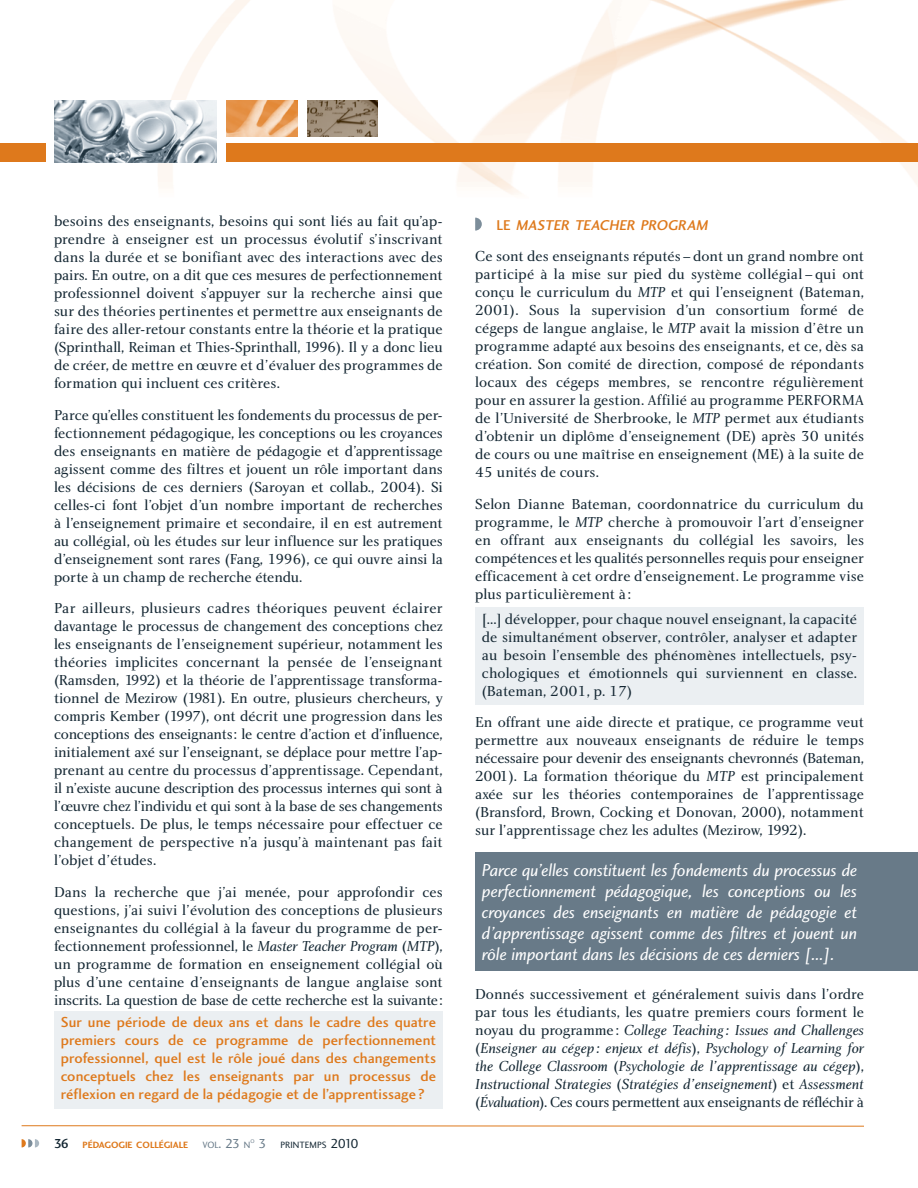
<style>
.page{position:relative;width:918px;height:1188px;background:#fff}
.page>*{position:absolute;margin:0;border:0;box-sizing:border-box;transform-origin:0 0}
.t1{font:18px/21px "Charlotte Sans Book Italic Plain";letter-spacing:-.005em;color:#fff;text-align:justify}
.t2{font:15px/18px "Charlotte Book Plain";color:#142733;text-align:justify}
.t3{font:15px/18px "Charlotte Sans Medium Plain";color:#de791c;text-align:justify}
.t4{font:15px/18px "Charlotte Book Italic Plain";color:#142733;text-align:justify}
.t5{font:15px "Charlotte Book Plain";letter-spacing:-.02em;color:#142733}
.t6{font:italic 14.7px "Charlotte Sans Medium Plain";color:#de791c}
.t7{font:9.45px "Charlotte Sans Bold Plain";color:#de791c}
.t8{font:9.45px "Charlotte Sans Book Plain";color:#142733}
.t9{font:9.45px "Charlotte Sans Book Plain";color:#687a88}
.t10{font:5.55px "Charlotte Sans Book Plain";color:#687a88}
.s1{font-family:"Charlotte Book Italic Plain"}
.s2{font-family:"Charlotte Sans Medium Plain";font-size:13.5px;color:#142733}
.s3{font-size:13.5px}
.s4{font-size:13.5px;color:#687a88}
.s5{font-style:normal}
.s6{font-family:"Charlotte Book Plain"}
</style>
<div class="page">
<img style="left:0;top:0;width:918px;height:195px">
<img style="left:55px;top:101px;width:162px;height:61px">
<img style="left:307px;top:101px;width:71px;height:36px">
<img style="left:227px;top:101px;width:70px;height:36px">
<div style="left:54px;top:1011px;width:389px;height:97px;background:#ebeff2"></div>
<div style="left:475px;top:608px;width:389px;height:97px;background:#ebeff2"></div>
<svg style="left:475px;top:218px;width:7px;height:13px"></svg>
<div style="left:475px;top:853px;width:443px;height:118px;background:#687a88"></div>
<hr style="left:22px;top:1125px;width:842px;height:2px;background:#de791c">
<div style="left:227px;top:144px;width:691px;height:18px;background:#de791c"></div>
<div style="left:0;top:144px;width:46px;height:18px;background:#de791c"></div>
<svg style="left:22px;top:1139px;width:17px;height:9px"></svg>
<p class="t2" style="left:54px;top:213px;width:390px">besoins des enseignants, besoins qui sont liés au fait qu’ap&shy;prendre à enseigner est un processus évolutif s’inscrivant dans la durée et se bonifiant avec des interactions avec des pairs. En outre, on a dit que ces mesures de perfectionnement professionnel doivent s’appuyer sur la recherche ainsi que sur des théories pertinentes et permettre aux enseignants de faire des aller-retour constants entre la théorie et la pratique (Sprinthall, Reiman et Thies-Sprinthall, 1996). Il y a donc lieu de créer, de mettre en œuvre et d’évaluer des programmes de formation qui incluent ces critères.</p>
<p class="t2" style="left:54px;top:407px;width:390px">Parce qu’elles constituent les fondements du processus de per&shy;fectionnement pédagogique, les conceptions ou les croyances des enseignants en matière de pédagogie et d’apprentissage agissent comme des filtres et jouent un rôle important dans les décisions de ces derniers (Saroyan et collab., 2004). Si celles-ci font l’objet d’un nombre important de recherches à l’enseignement primaire et secondaire, il en est autrement au collégial, où les études sur leur influence sur les pratiques d’enseignement sont rares (Fang, 1996), ce qui ouvre ainsi la porte à un champ de recherche étendu.</p>
<p class="t2" style="left:54px;top:600px;width:390px">Par ailleurs, plusieurs cadres théoriques peuvent éclairer davantage le processus de changement des conceptions chez les enseignants de l’enseignement supérieur, notamment les théories implicites concernant la pensée de l’enseignant (Ramsden, 1992) et la théorie de l’apprentissage transforma&shy;tionnel de Mezirow (1981). En outre, plusieurs chercheurs, y compris Kember (1997), ont décrit une progression dans les conceptions des enseignants : le centre d’action et d’influence, initialement axé sur l’enseignant, se déplace pour mettre l’ap&shy;prenant au centre du processus d’apprentissage. Cependant, il n’existe aucune description des processus internes qui sont à l’œuvre chez l’individu et qui sont à la base de ses changements conceptuels. De plus, le temps nécessaire pour effectuer ce changement de perspective n’a jusqu’à maintenant pas fait l’objet d’études.</p>
<p class="t2" style="left:54px;top:884px;width:390px">Dans la recherche que j’ai menée, pour approfondir ces questions, j’ai suivi l’évolution des conceptions de plusieurs enseignantes du collégial à la faveur du programme de per&shy;fectionnement professionnel, le <span class="s1">Master Teacher Program</span> (<span class="s1">MTP</span>), un programme de formation en enseignement collégial où plus d’une centaine d’enseignants de langue anglaise sont inscrits. La question de base de cette recherche est la suivante :</p>
<p class="t3" style="left:61px;top:1014px;width:377px">Sur une période de deux ans et dans le cadre des quatre premiers cours de ce programme de perfectionnement professionnel, quel est le rôle joué dans des changements conceptuels chez les enseignants par un processus de réflexion en regard de la pédagogie et de l’apprentissage ?</p>
<p class="t7" style="left:54px;top:1141px;width:136px"><span class="s2">36</span> PÉDAGOGIE COLLÉGIALE</p>
<p class="t9" style="left:202px;top:1141px;width:49px">VOL<span class="s3">. 23</span> N</p>
<p class="t10" style="left:250px;top:1139px;width:6px">O</p>
<p class="t8" style="left:258px;top:1141px;width:102px"><span class="s4">3</span> PRINTEMPS <span class="s3">2010</span></p>
<p class="t6" style="left:496px;top:219px;width:215px"><span class="s5">L E</span> MASTER TEACHER PROGRAM</p>
<p class="t2" style="left:475px;top:249px;width:390px">Ce sont des enseignants réputés – dont un grand nombre ont participé à la mise sur pied du système collégial – qui ont conçu le curriculum du <span class="s1">MTP</span> et qui l’enseignent (Bateman, 2001). Sous la supervision d’un consortium formé de cégeps de langue anglaise, le <span class="s1">MTP</span> avait la mission d’être un programme adapté aux besoins des enseignants, et ce, dès sa création. Son comité de direction, composé de répondants locaux des cégeps membres, se rencontre régulièrement pour en assurer la gestion. Affilié au programme PERFORMA de l’Université de Sherbrooke, le <span class="s1">MTP</span> permet aux étudiants d’obtenir un diplôme d’enseignement (DE) après 30 unités de cours ou une maîtrise en enseignement (ME) à la suite de 45 unités de cours.</p>
<p class="t2" style="left:475px;top:496px;width:390px">Selon Dianne Bateman, coordonnatrice du curriculum du programme, le <span class="s1">MTP</span> cherche à promouvoir l’art d’enseigner en offrant aux enseignants du collégial les savoirs, les compétences et les qualités personnelles requis pour enseigner efficacement à cet ordre d’enseignement. Le programme vise plus particulièrement à :</p>
<p class="t2" style="left:482px;top:611px;width:377px">[...] développer, pour chaque nouvel enseignant, la capacité de simultanément observer, contrôler, analyser et adapter au besoin l’ensemble des phénomènes intellectuels, psy&shy;chologiques et émotionnels qui surviennent en classe. (Bateman, 2001, p. 17)</p>
<p class="t2" style="left:475px;top:715px;width:390px">En offrant une aide directe et pratique, ce programme veut permettre aux nouveaux enseignants de réduire le temps nécessaire pour devenir des enseignants chevronnés (Bateman, 2001). La formation théorique du <span class="s1">MTP</span> est principalement axée sur les théories contemporaines de l’apprentissage (Bransford, Brown, Cocking et Donovan, 2000), notamment sur l’apprentissage chez les adultes (Mezirow, 1992).</p>
<p class="t1" style="left:482px;top:861px;width:377px">Parce qu’elles constituent les fondements du processus de perfectionnement pédagogique, les conceptions ou les croyances des enseignants en matière de pédagogie et d’apprentissage agissent comme des filtres et jouent un rôle important dans les décisions de ces derniers [...].</p>
<p class="t2" style="left:475px;top:987px;width:390px">Donnés successivement et généralement suivis dans l’ordre par tous les étudiants, les quatre premiers cours forment le</p>
<p class="t4" style="left:475px;top:1023px;width:390px"><span class="s6">noyau du programme :</span> College Teaching : Issues and Challenges <span class="s6">(</span>Enseigner au cégep : enjeux et défis<span class="s6">),</span> Psychology of Learning for the College Classroom <span class="s6">(</span>Psychologie de l’apprentissage au cégep<span class="s6">), </span>Instructional Strategies <span class="s6">(</span>Stratégies d’enseignement<span class="s6">) et</span> Assessment</p>
<p class="t5" style="left:475px;top:1097px;width:390px">(<span class="s1">Évaluation</span>). Ces cours permettent aux enseignants de réfléchir à</p>
</div>
